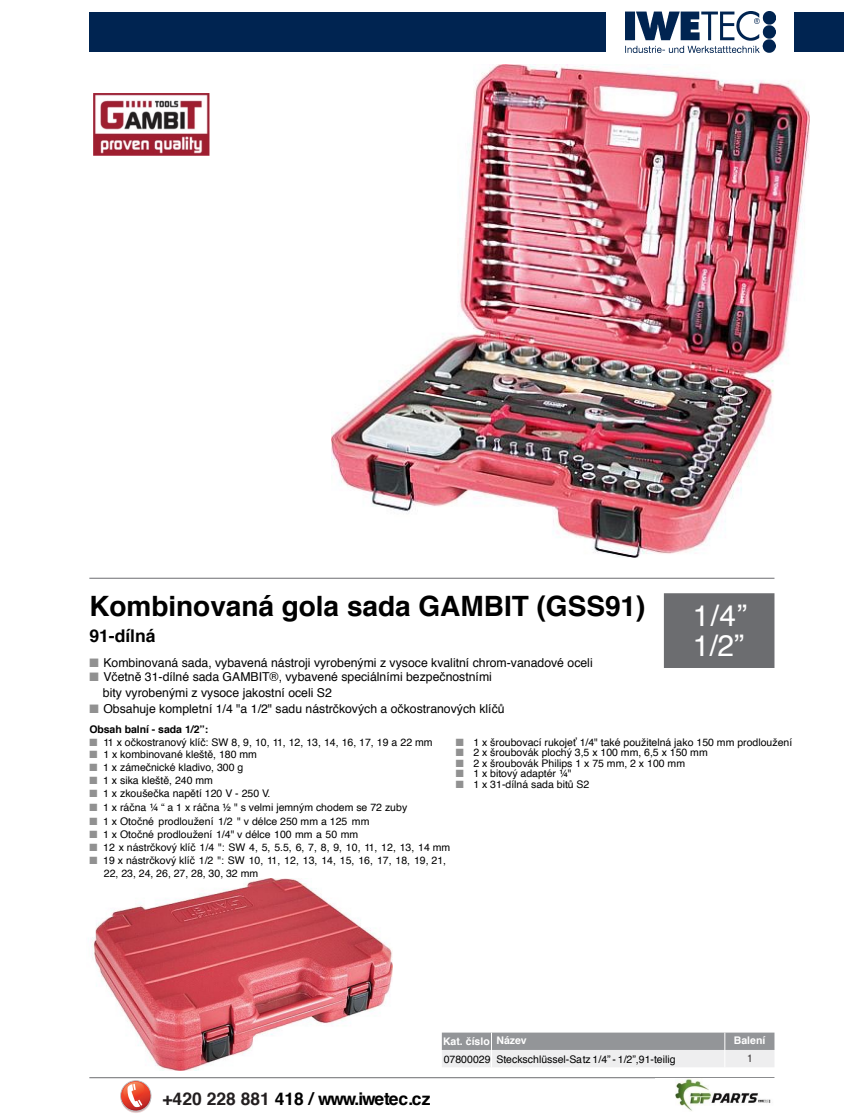
<style>
.page{position:relative;width:844px;height:1117px;background:#fff}
.page>*{position:absolute;margin:0;border:0;box-sizing:border-box;transform-origin:0 0}
.t1{font:29.75px/29.8px "Helvetica";color:#fff}
.t2{font:700 28px "Helvetica";letter-spacing:-.005em;color:#000}
.t3{font:700 17.5px "Helvetica";color:#000}
.t4{font:12.25px/15.8px "Helvetica";color:#000}
.t5{font:10.5px/13.1px "Helvetica";color:#000}
.t6{font:700 10.5px "Helvetica";letter-spacing:-.01em;color:#000}
.t7{font:700 10.5px "Helvetica";color:#fff}
.t8{font:condensed 10.5px "Helvetica Neue";color:#231f20}
.s1{color:#919191}
.s2{color:#231f20}
</style>
<div class="page">
<div style="left:794px;top:12px;width:49px;height:40px;background:#002451"></div>
<div style="left:89px;top:12px;width:516px;height:40px;background:#002451"></div>
<img style="left:625px;top:12px;width:150px;height:40px">
<hr style="left:89px;top:1076px;width:685px;height:1px;background:#6c6d70">
<svg style="left:117px;top:1078px;width:37px;height:35px"></svg>
<hr style="left:89px;top:577px;width:685px;height:1px;background:#6c6d70">
<div style="left:663px;top:593px;width:111px;height:74px;background:#6c6d70;border:2px solid #6c6d70"></div>
<svg style="left:441px;top:1032px;width:333px;height:35px;background:#c1c2c4"></svg>
<img style="left:91px;top:878px;width:301px;height:191px">
<img style="left:331px;top:65px;width:478px;height:492px">
<img style="left:93px;top:93px;width:116px;height:62px">
<img style="left:675px;top:1078px;width:96px;height:33px">
<h2 class="t2" style="left:89px;top:594px;width:557px">Kombinovaná gola sada GAMBIT (GSS91)</h2>
<h1 class="t1" style="left:692px;top:603px;width:56px">1/4”<br>1/2”</h1>
<p class="t4" style="left:89px;top:655px;width:504px"><span class="s1">■</span> Kombinovaná sada, vybavená nástroji vyrobenými z vysoce kvalitní chrom-vanadové oceli</p>
<p class="t4" style="left:103px;top:670px;width:390px;text-indent:-14px"><span class="s1">■</span> Včetně 31-dílné sada GAMBIT®, vybavené speciálními bezpečnostními bity vyrobenými z vysoce jakostní oceli S2</p>
<p class="t4" style="left:89px;top:701px;width:416px"><span class="s1">■</span> Obsahuje kompletní 1/4 "a 1/2" sadu nástrčkových a očkostranových klíčů</p>
<p class="t6" style="left:89px;top:725px;width:120px">Obsah balní - sada 1/2”:</p>
<p class="t5" style="left:89px;top:736px;width:345px"><span class="s1">■</span> 11 x očkostranový klíč: SW 8, 9, 10, 11, 12, 13, 14, 16, 17, 19 a 22 mm</p>
<p class="t5" style="left:89px;top:748px;width:169px"><span class="s1">■</span> 1 x kombinované kleště, 180 mm</p>
<p class="t5" style="left:89px;top:761px;width:155px"><span class="s1">■</span> 1 x zámečnické kladivo, 300 g</p>
<p class="t5" style="left:89px;top:774px;width:125px"><span class="s1">■</span> 1 x sika kleště, 240 mm</p>
<p class="t5" style="left:89px;top:787px;width:182px"><span class="s1">■</span> 1 x zkoušečka napětí 120 V - 250 V.</p>
<h3 class="t3" style="left:89px;top:628px;width:68px">91-dílná</h3>
<p class="t5" style="left:456px;top:736px;width:338px"><span class="s1">■</span> 1 x šroubovací rukojeť 1/4" také použitelná jako 150 mm prodloužení</p>
<p class="t5" style="left:456px;top:746px;width:253px"><span class="s1">■</span> 2 x šroubovák plochý 3,5 x 100 mm, 6,5 x 150 mm</p>
<p class="t5" style="left:456px;top:757px;width:231px"><span class="s1">■</span> 2 x šroubovák Philips 1 x 75 mm, 2 x 100 mm</p>
<p class="t5" style="left:456px;top:767px;width:117px"><span class="s1">■</span> 1 x bitový adaptér ¼"</p>
<p class="t5" style="left:456px;top:778px;width:135px"><span class="s1">■</span> 1 x 31-dílná sada bitů S2</p>
<p class="t5" style="left:89px;top:801px;width:319px"><span class="s1">■</span> 1 x ráčna ¼ “ a 1 x ráčna ½ " s velmi jemným chodem se 72 zuby</p>
<p class="t5" style="left:89px;top:815px;width:281px"><span class="s1">■</span> 1 x Otočné prodloužení 1/2 " v délce 250 mm a 125 mm</p>
<p class="t5" style="left:89px;top:828px;width:270px"><span class="s1">■</span> 1 x Otočné prodloužení 1/4" v délce 100 mm a 50 mm</p>
<p class="t5" style="left:89px;top:841px;width:362px"><span class="s1">■</span> 12 x nástrčkový klíč 1/4 ": SW 4, 5, 5.5, 6, 7, 8, 9, 10, 11, 12, 13, 14 mm</p>
<p class="t5" style="left:104px;top:854px;width:344px;text-indent:-15px"><span class="s1">■</span> 19 x nástrčkový klíč 1/2 ": SW 10, 11, 12, 13, 14, 15, 16, 17, 18, 19, 21,<br>22, 23, 24, 26, 27, 28, 30, 32 mm</p>
<h3 class="t3" style="left:162px;top:1090px;width:269px"><span class="s2">+420 228 881</span> 418 / www.iwetec.cz</h3>
<p class="t7" style="left:443px;top:1036px;width:85px">Kat. číslo Název</p>
<p class="t7" style="left:733px;top:1035px;width:33px">Balení</p>
<p class="t5" style="left:496px;top:1052px;width:180px">Steckschlüssel-Satz 1/4” - 1/2”,91-teilig</p>
<p class="t8" style="left:747px;top:1052px;width:7px">1</p>
<p class="t5" style="left:443px;top:1052px;width:48px">07800029</p>
</div>
